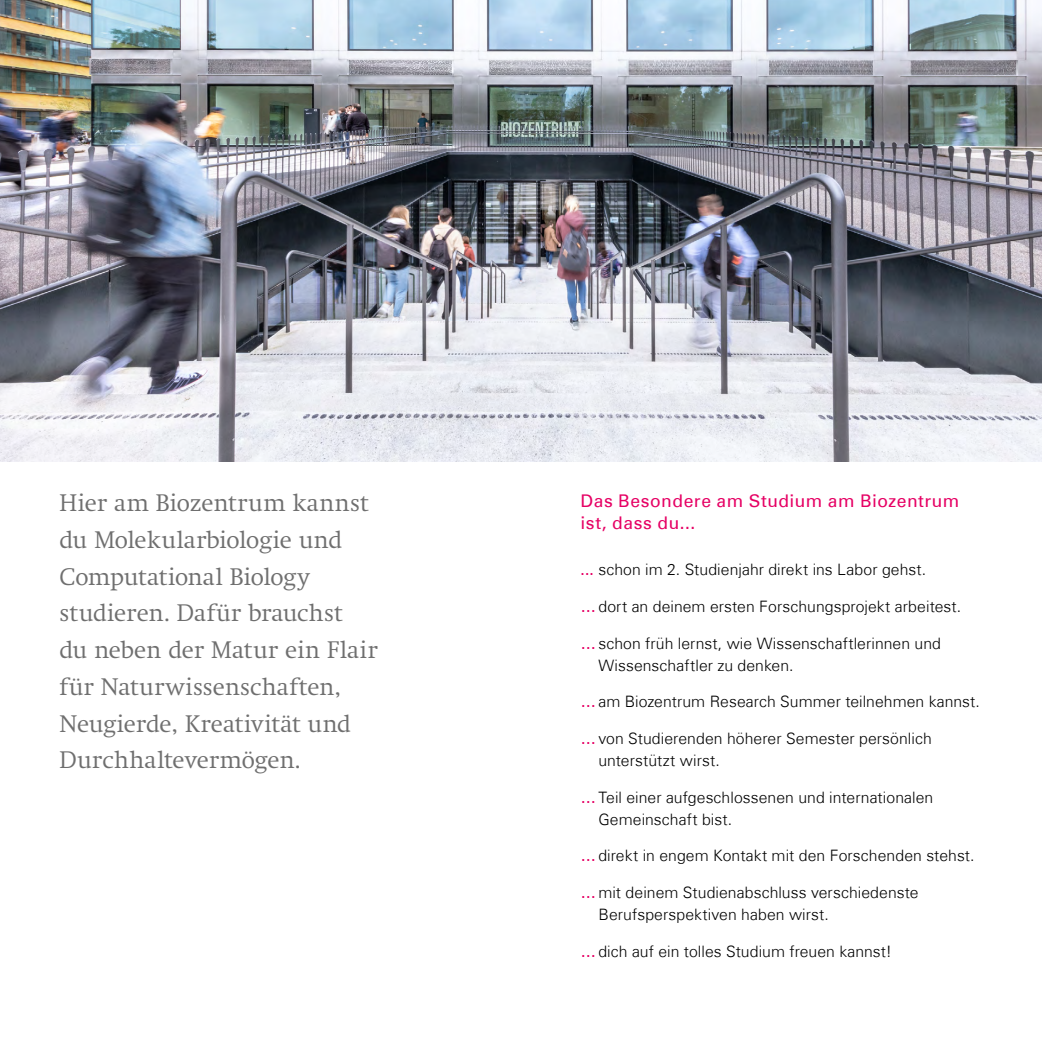
<style>
.page{position:relative;width:1042px;height:1042px;background:#fff}
.page>*{position:absolute;margin:0;border:0;box-sizing:border-box;transform-origin:0 0}
.t1{font:300 24.5px/36.8px "Swift Neue LT Pro";letter-spacing:.005em;color:#6f6f6f}
.t2{font:17.5px/21.9px "Univers Com 55 Roman";letter-spacing:.03em;color:#e60064}
.t3{font:300 15.75px/21.9px "Univers Com 45";letter-spacing:.005em;color:#000}
.s1{font-family:"Univers Com 55 Roman";font-weight:400;color:#e60064}
</style>
<div class="page">
<img style="left:0;top:0;width:1042px;height:461px">
<h1 class="t1" style="left:60px;top:484px;width:320px">Hier am Biozentrum kannst du Molekularbiologie und<br>Computational Biology studieren. Dafür brauchst<br>du neben der Matur ein Flair für Naturwissenschaften,<br>Neugierde, Kreativität und<br>Durchhaltevermögen.</h1>
<p class="t2" style="left:580px;top:489px;width:380px">Das Besondere am Studium am Biozentrum ist, dass du...</p>
<p class="t3" style="left:580px;top:559px;width:347px"><span class="s1">...</span> schon im 2. Studienjahr direkt ins Labor gehst.</p>
<p class="t3" style="left:580px;top:595px;width:382px"><span class="s1">…</span>dort an deinem ersten Forschungsprojekt arbeitest.</p>
<p class="t3" style="left:598px;top:632px;width:344px;text-indent:-18px"><span class="s1">…</span>schon früh lernst, wie Wissenschaftlerinnen und<br>Wissenschaftler zu denken.</p>
<p class="t3" style="left:580px;top:691px;width:401px"><span class="s1">…</span>am Biozentrum Research Summer teilnehmen kannst.</p>
<p class="t3" style="left:598px;top:727px;width:335px;text-indent:-18px"><span class="s1">…</span>von Studierenden höherer Semester persönlich unterstützt wirst.</p>
<p class="t3" style="left:598px;top:786px;width:336px;text-indent:-18px"><span class="s1">…</span>Teil einer aufgeschlossenen und internationalen<br>Gemeinschaft bist.</p>
<p class="t3" style="left:580px;top:845px;width:396px"><span class="s1">…</span>direkt in engem Kontakt mit den Forschenden stehst.</p>
<p class="t3" style="left:598px;top:881px;width:322px;text-indent:-18px"><span class="s1">…</span>mit deinem Studienabschluss verschiedenste<br>Berufsperspektiven haben wirst.</p>
<p class="t3" style="left:580px;top:940px;width:313px"><span class="s1">…</span>dich auf ein tolles Studium freuen kannst!</p>
</div>
